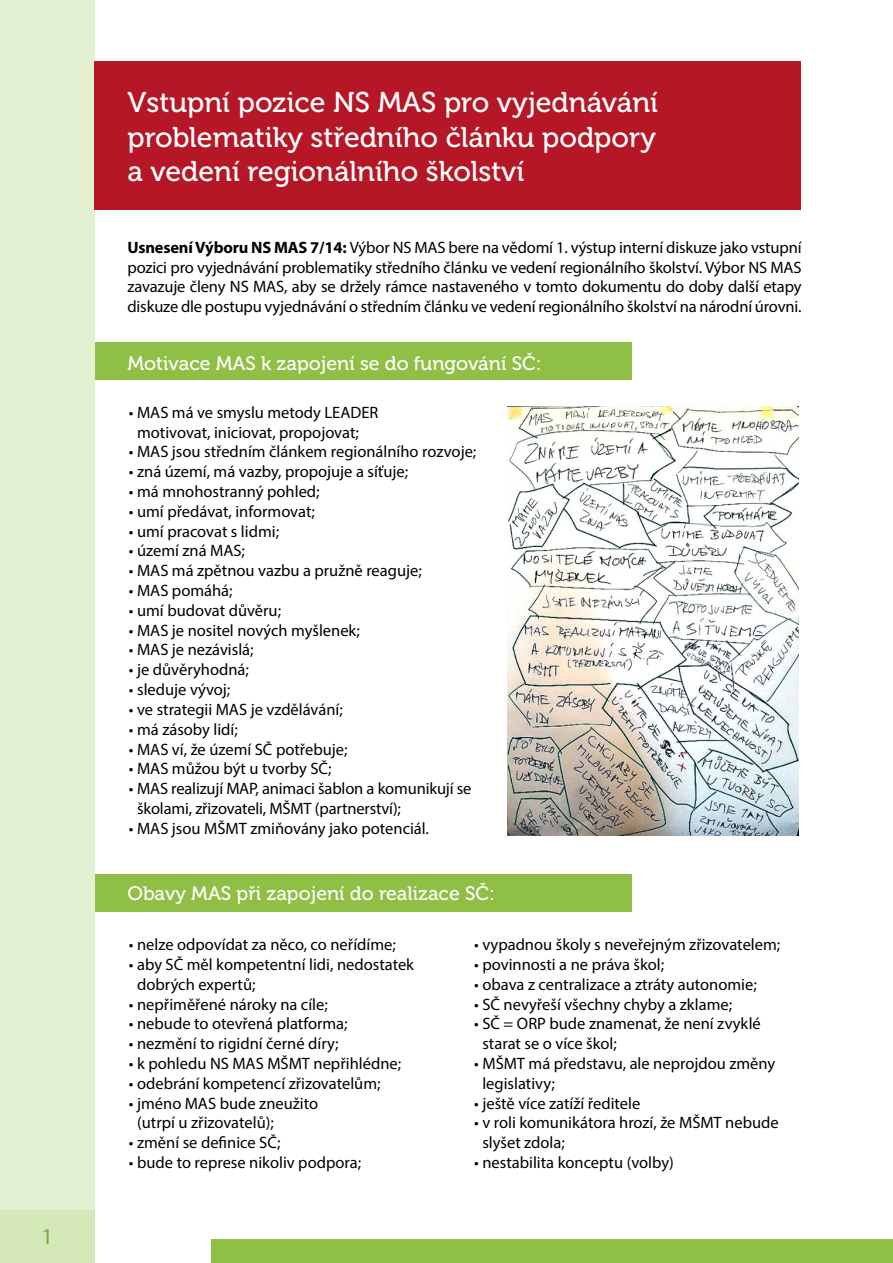
<style>
.page{position:relative;width:893px;height:1263px;background:#fff}
.page>*{position:absolute;margin:0;border:0;box-sizing:border-box;transform-origin:0 0}
.t1{font:28.5px/34.2px "Museo 500";color:#fff;text-align:justify}
.t2{font:22.5px "Myriad Pro";color:#78ab42}
.t3{font:19.5px "Museo 500";color:#fff}
.t4{font:16.5px/19.8px "Myriad Pro";color:#000}
.s1{font-weight:700}
</style>
<div class="page">
<div style="left:0;top:0;width:95px;height:1211px;background:#e3f0d1"></div>
<div style="left:0;top:1211px;width:95px;height:52px;background:#d4e8b8"></div>
<div style="left:212px;top:1239px;width:681px;height:24px;background:#8fbf45"></div>
<div style="left:95px;top:343px;width:536px;height:37px;background:#8fbf45"></div>
<div style="left:95px;top:875px;width:536px;height:37px;background:#8fbf45"></div>
<div style="left:95px;top:62px;width:706px;height:148px;background:#b51726"></div>
<img style="left:507px;top:406px;width:291px;height:429px">
<h2 class="t2" style="left:42px;top:1223px;width:13px">1</h2>
<h1 class="t1" style="left:127px;top:86px;width:532px">Vstupní pozice NS MAS pro vyjednávání problematiky středního článku podpory a vedení regionálního školství</h1>
<p class="t4" style="left:127px;top:237px;width:676px;text-align:justify"><span class="s1">Usnesení Výboru NS MAS 7/14:</span> Výbor NS MAS bere na vědomí 1. výstup interní diskuze jako vstupní pozici pro vyjednávání problematiky středního článku ve vedení regionálního školství. Výbor NS MAS zavazuje členy NS MAS, aby se držely rámce nastaveného v tomto dokumentu do doby další etapy diskuze dle postupu vyjednávání o středním článku ve vedení regionálního školství na národní úrovni.</p>
<p class="t3" style="left:128px;top:352px;width:415px">Motivace MAS k zapojení se do fungování SČ:</p>
<p class="t4" style="left:137px;top:402px;width:243px;text-indent:-8px">• MAS má ve smyslu metody LEADER motivovat, iniciovat, propojovat;</p>
<p class="t4" style="left:129px;top:442px;width:349px">• MAS jsou středním článkem regionálního rozvoje;</p>
<p class="t4" style="left:129px;top:462px;width:281px">• zná území, má vazby, propojuje a síťuje;</p>
<p class="t4" style="left:129px;top:481px;width:192px">• má mnohostranný pohled;</p>
<p class="t4" style="left:129px;top:501px;width:187px">• umí předávat, informovat;</p>
<p class="t4" style="left:129px;top:521px;width:152px">• umí pracovat s lidmi;</p>
<p class="t4" style="left:129px;top:541px;width:117px">• území zná MAS;</p>
<p class="t4" style="left:129px;top:561px;width:294px">• MAS má zpětnou vazbu a pružně reaguje;</p>
<p class="t4" style="left:129px;top:580px;width:105px">• MAS pomáhá;</p>
<p class="t4" style="left:129px;top:600px;width:154px">• umí budovat důvěru;</p>
<p class="t4" style="left:129px;top:620px;width:232px">• MAS je nositel nových myšlenek;</p>
<p class="t4" style="left:129px;top:640px;width:126px">• MAS je nezávislá;</p>
<p class="t4" style="left:129px;top:660px;width:121px">• je důvěryhodná;</p>
<p class="t4" style="left:129px;top:679px;width:103px">• sleduje vývoj;</p>
<p class="t4" style="left:129px;top:699px;width:215px">• ve strategii MAS je vzdělávání;</p>
<p class="t4" style="left:129px;top:719px;width:110px">• má zásoby lidí;</p>
<p class="t4" style="left:129px;top:739px;width:220px">• MAS ví, že území SČ potřebuje;</p>
<p class="t4" style="left:129px;top:759px;width:204px">• MAS můžou být u tvorby SČ;</p>
<p class="t4" style="left:137px;top:778px;width:336px;text-indent:-8px">• MAS realizují MAP, animaci šablon a komunikují se školami, zřizovateli, MŠMT (partnerství);</p>
<p class="t4" style="left:129px;top:818px;width:302px">• MAS jsou MŠMT zmiňovány jako potenciál.</p>
<p class="t3" style="left:128px;top:883px;width:369px">Obavy MAS při zapojení do realizace SČ:</p>
<p class="t4" style="left:129px;top:934px;width:268px">• nelze odpovídat za něco, co neřídíme;</p>
<p class="t4" style="left:137px;top:954px;width:278px;text-indent:-8px">• aby SČ měl kompetentní lidi, nedostatek dobrých expertů;</p>
<p class="t4" style="left:129px;top:994px;width:200px">• nepřiměřené nároky na cíle;</p>
<p class="t4" style="left:129px;top:1014px;width:220px">• nebude to otevřená platforma;</p>
<p class="t4" style="left:129px;top:1033px;width:211px">• nezmění to rigidní černé díry;</p>
<p class="t4" style="left:129px;top:1053px;width:274px">• k pohledu NS MAS MŠMT nepřihlédne;</p>
<p class="t4" style="left:129px;top:1073px;width:253px">• odebrání kompetencí zřizovatelům;</p>
<p class="t4" style="left:137px;top:1093px;width:183px;text-indent:-8px">• jméno MAS bude zneužito (utrpí u zřizovatelů);</p>
<p class="t4" style="left:129px;top:1132px;width:153px">• změní se definice SČ;</p>
<p class="t4" style="left:129px;top:1152px;width:234px">• bude to represe nikoliv podpora;</p>
<p class="t4" style="left:474px;top:934px;width:307px">• vypadnou školy s neveřejným zřizovatelem;</p>
<p class="t4" style="left:474px;top:954px;width:191px">• povinnosti a ne práva škol;</p>
<p class="t4" style="left:474px;top:974px;width:284px">• obava z centralizace a ztráty autonomie;</p>
<p class="t4" style="left:474px;top:994px;width:259px">• SČ nevyřeší všechny chyby a zklame;</p>
<p class="t4" style="left:482px;top:1014px;width:280px;text-indent:-8px">• SČ = ORP bude znamenat, že není zvyklé starat se o více škol;</p>
<p class="t4" style="left:482px;top:1053px;width:294px;text-indent:-8px">• MŠMT má představu, ale neprojdou změny legislativy;</p>
<p class="t4" style="left:474px;top:1093px;width:168px">• ještě více zatíží ředitele</p>
<p class="t4" style="left:482px;top:1113px;width:298px;text-indent:-8px">• v roli komunikátora hrozí, že MŠMT nebude slyšet zdola;</p>
<p class="t4" style="left:474px;top:1152px;width:201px">• nestabilita konceptu (volby)</p>
</div>
